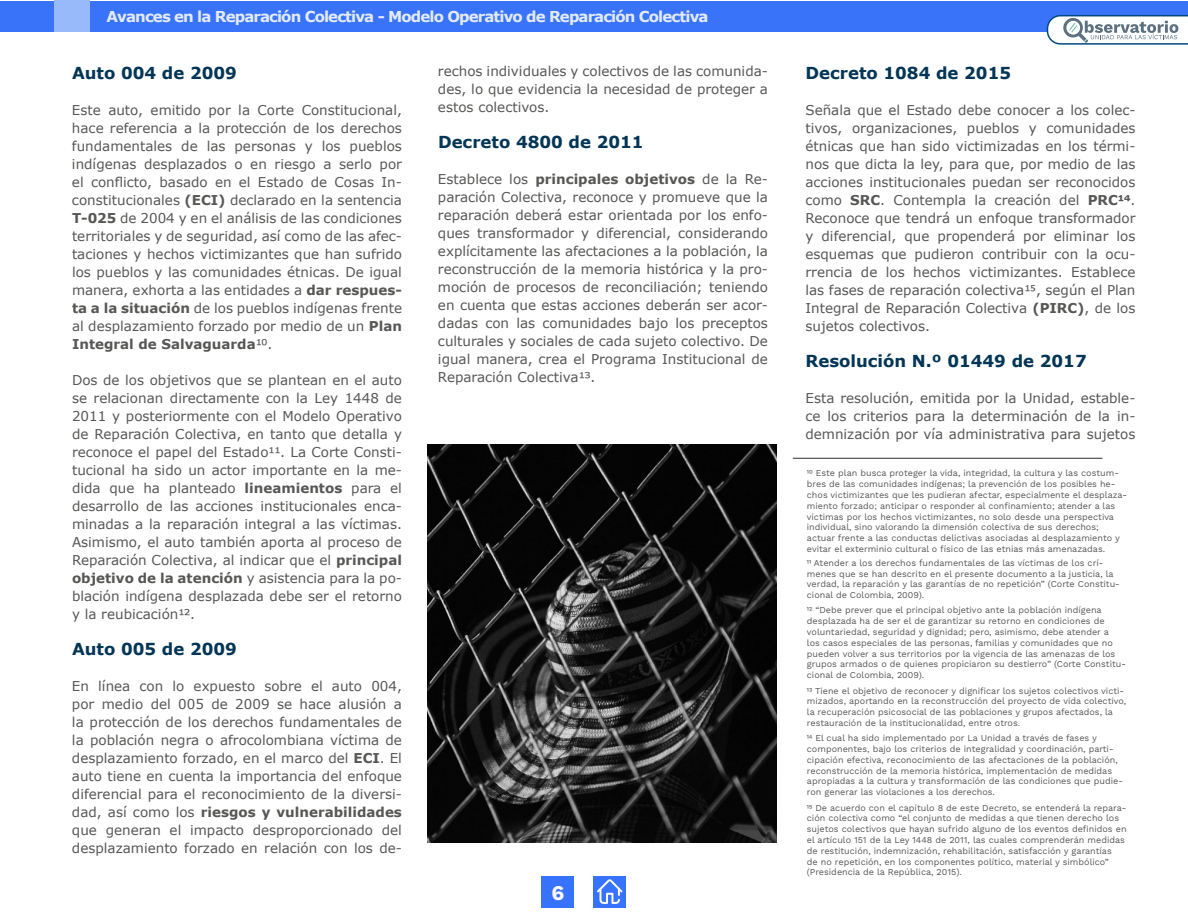
<style>
.page{position:relative;width:1188px;height:918px;background:#fff}
.page>*{position:absolute;margin:0;border:0;box-sizing:border-box;transform-origin:0 0}
.t1{font:700 21px "Work Sans";color:#fff}
.t2{font:700 16.5px "Verdana";color:#033656}
.t3{font:700 15px "Verdana";letter-spacing:-.06em;color:#e3ebfa}
.t4{font:13.5px/18px "Verdana";color:#575756;text-align:justify}
.t5{font:9px/10.8px "Work Sans";color:#575756}
.s1{font-weight:700}
</style>
<div class="page">
<div style="left:0;top:1px;width:1188px;height:31px;background:#3873fa"></div>
<div style="left:54px;top:0;width:36px;height:32px;background:#99bafa"></div>
<svg style="left:1047px;top:15px;width:141px;height:30px"></svg>
<div style="left:594px;top:876px;width:32px;height:31px;background:#3873ff"></div>
<svg style="left:597px;top:879px;width:25px;height:25px"></svg>
<div style="left:542px;top:876px;width:32px;height:31px;background:#3873ff"></div>
<img style="left:428px;top:444px;width:349px;height:399px">
<hr style="left:793px;top:458px;width:309px;height:1px;background:#2d2d2d">
<p class="t3" style="left:107px;top:5px;width:603px">Avances en la Reparación Colectiva - Modelo Operativo de Reparación Colectiva</p>
<p class="t2" style="left:72px;top:61px;width:166px">Auto 004 de 2009</p>
<p class="t4" style="left:72px;top:101px;width:332px">Este auto, emitido por la Corte Constitucional, hace referencia a la protección de los derechos fundamentales de las personas y los pueblos indígenas desplazados o en riesgo a serlo por el conflicto, basado en el Estado de Cosas In&shy;constitucionales <span class="s1">(ECI)</span> declarado en la sentencia <span class="s1">T-025</span> de 2004 y en el análisis de las condiciones territoriales y de seguridad, así como de las afec&shy;taciones y hechos victimizantes que han sufrido los pueblos y las comunidades étnicas. De igual manera, exhorta a las entidades a <span class="s1">dar respues&shy;ta a la situación</span> de los pueblos indígenas frente al desplazamiento forzado por medio de un <span class="s1">Plan Integral de Salvaguarda</span>10.</p>
<p class="t4" style="left:72px;top:371px;width:332px">Dos de los objetivos que se plantean en el auto se relacionan directamente con la Ley 1448 de 2011 y posteriormente con el Modelo Operativo de Reparación Colectiva, en tanto que detalla y reconoce el papel del Estado11. La Corte Consti&shy;tucional ha sido un actor importante en la me&shy;dida que ha planteado <span class="s1">lineamientos</span> para el desarrollo de las acciones institucionales enca&shy;minadas a la reparación integral a las víctimas.<br>Asimismo, el auto también aporta al proceso de Reparación Colectiva, al indicar que el <span class="s1">principal objetivo de la atención</span> y asistencia para la po&shy;blación indígena desplazada debe ser el retorno y la reubicación12.</p>
<p class="t2" style="left:72px;top:637px;width:166px">Auto 005 de 2009</p>
<p class="t4" style="left:72px;top:677px;width:332px">En línea con lo expuesto sobre el auto 004, por medio del 005 de 2009 se hace alusión a la protección de los derechos fundamentales de la población negra o afrocolombiana víctima de desplazamiento forzado, en el marco del <span class="s1">ECI</span>. El auto tiene en cuenta la importancia del enfoque diferencial para el reconocimiento de la diversi&shy;dad, así como los <span class="s1">riesgos y vulnerabilidades </span>que generan el impacto desproporcionado del desplazamiento forzado en relación con los de-</p>
<p class="t4" style="left:438px;top:62px;width:332px">rechos individuales y colectivos de las comunida&shy;des, lo que evidencia la necesidad de proteger a estos colectivos.</p>
<p class="t2" style="left:438px;top:131px;width:207px">Decreto 4800 de 2011</p>
<p class="t4" style="left:438px;top:170px;width:332px">Establece los <span class="s1">principales objetivos</span> de la Re&shy;paración Colectiva, reconoce y promueve que la reparación deberá estar orientada por los enfo&shy;ques transformador y diferencial, considerando explícitamente las afectaciones a la población, la reconstrucción de la memoria histórica y la pro&shy;moción de procesos de reconciliación; teniendo en cuenta que estas acciones deberán ser acor&shy;dadas con las comunidades bajo los preceptos culturales y sociales de cada sujeto colectivo. De igual manera, crea el Programa Institucional de Reparación Colectiva13.</p>
<h1 class="t1" style="left:551px;top:881px;width:14px">6</h1>
<p class="t2" style="left:806px;top:61px;width:207px">Decreto 1084 de 2015</p>
<p class="t4" style="left:805px;top:101px;width:332px">Señala que el Estado debe conocer a los colec&shy;tivos, organizaciones, pueblos y comunidades étnicas que han sido victimizadas en los térmi&shy;nos que dicta la ley, para que, por medio de las acciones institucionales puedan ser reconocidos como <span class="s1">SRC</span>. Contempla la creación del <span class="s1">PRC14</span>.<br>Reconoce que tendrá un enfoque transformador y diferencial, que propenderá por eliminar los esquemas que pudieron contribuir con la ocu&shy;rrencia de los hechos victimizantes. Establece las fases de reparación colectiva15, según el Plan Integral de Reparación Colectiva <span class="s1">(PIRC)</span>, de los sujetos colectivos.</p>
<p class="t2" style="left:806px;top:349px;width:283px">Resolución N.º 01449 de 2017</p>
<p class="t4" style="left:805px;top:389px;width:332px">Esta resolución, emitida por la Unidad, estable&shy;ce los criterios para la determinación de la in&shy;demnización por vía administrativa para sujetos</p>
<p class="t5" style="left:807px;top:468px;width:322px">10 Este plan busca proteger la vida, integridad, la cultura y las costum&shy;bres de las comunidades indígenas; la prevención de los posibles he&shy;chos victimizantes que les pudieran afectar, especialmente el desplaza&shy;miento forzado; anticipar o responder al confinamiento; atender a las víctimas por los hechos victimizantes, no solo desde una perspectiva individual, sino valorando la dimensión colectiva de sus derechos; actuar frente a las conductas delictivas asociadas al desplazamiento y evitar el exterminio cultural o físico de las etnias más amenazadas.</p>
<p class="t5" style="left:807px;top:558px;width:314px">11 Atender a los derechos fundamentales de las víctimas de los crí&shy;menes que se han descrito en el presente documento a la justicia, la verdad, la reparación y las garantías de no repetición” (Corte Constitu&shy;cional de Colombia, 2009).</p>
<p class="t5" style="left:807px;top:605px;width:321px">12 “Debe prever que el principal objetivo ante la población indígena desplazada ha de ser el de garantizar su retorno en condiciones de voluntariedad, seguridad y dignidad; pero, asimismo, debe atender a<br>los casos especiales de las personas, familias y comunidades que no pueden volver a sus territorios por la vigencia de las amenazas de los grupos armados o de quienes propiciaron su destierro” (Corte Constitu&shy;cional de Colombia, 2009).</p>
<p class="t5" style="left:807px;top:685px;width:321px">13 Tiene el objetivo de reconocer y dignificar los sujetos colectivos victi&shy;mizados, aportando en la reconstrucción del proyecto de vida colectivo, la recuperación psicosocial de las poblaciones y grupos afectados, la restauración de la institucionalidad, entre otros.</p>
<p class="t5" style="left:807px;top:733px;width:318px">14 El cual ha sido implementado por La Unidad a través de fases y componentes, bajo los criterios de integralidad y coordinación, parti&shy;cipación efectiva, reconocimiento de las afectaciones de la población, reconstrucción de la memoria histórica, implementación de medidas apropiadas a la cultura y transformación de las condiciones que pudie&shy;ron generar las violaciones a los derechos.</p>
<p class="t5" style="left:807px;top:802px;width:321px">15 De acuerdo con el capítulo 8 de este Decreto, se entenderá la repara&shy;ción colectiva como “el conjunto de medidas a que tienen derecho los sujetos colectivos que hayan sufrido alguno de los eventos definidos en el artículo 151 de la Ley 1448 de 2011, las cuales comprenderán medidas de restitución, indemnización, rehabilitación, satisfacción y garantías<br>de no repetición, en los componentes político, material y simbólico” (Presidencia de la República, 2015).</p>
</div>
